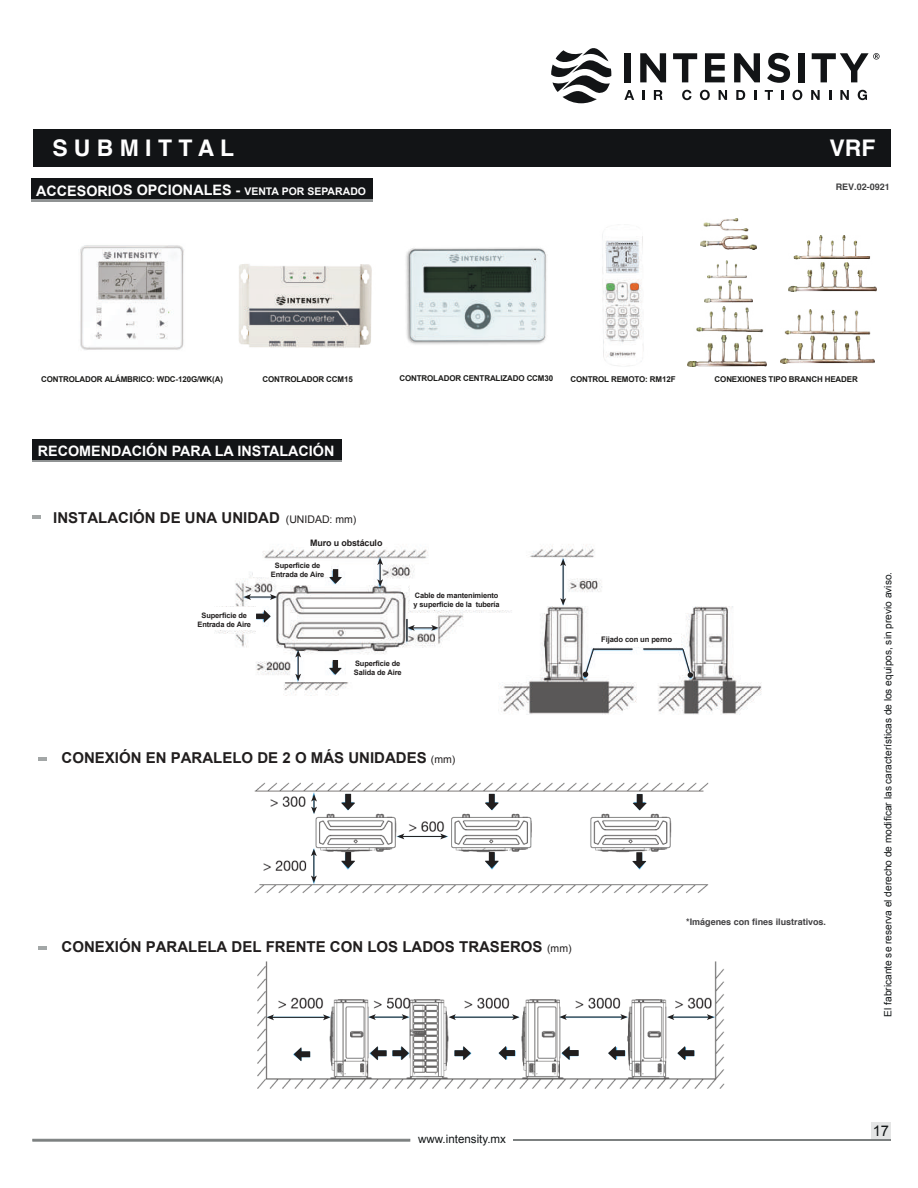
<style>
.page{position:relative;width:918px;height:1188px;background:#fff}
.page>*{position:absolute;margin:0;border:0;box-sizing:border-box;transform-origin:0 0}
.t1{font:700 22.95px "Helvetica";color:#fff}
.t2{font:700 15px "Arial";color:#211e1e}
.t3{font:14.7px "Arial";color:#121617}
.t4{font:700 14.4px "Arial";color:#fff}
.t5{font:11.55px "Arial";color:#121617}
.t6{font:10.2px "Arial";color:#121617}
.t7{font:700 9px "Helvetica";color:#414042}
.t8{font:700 9px "Arial";letter-spacing:-.015em;color:#211e1e}
.t9{font:700 9px "Helvetica";color:#3e3e3f}
.t10{font:700 7.95px "Arial";letter-spacing:-.015em;color:#1b1b19}
.t11{font:700 7.65px "Arial";letter-spacing:-.015em;color:#211e1e}
.t12{font:700 7.5px/9px "Arial";letter-spacing:-.015em;color:#211e1e;text-align:center}
.s1{font-size:10.5px}
.s2{font-weight:400;font-size:10.5px}
</style>
<div class="page">
<div style="left:32px;top:1139px;width:378px;height:3px;background:#7c8080;border:1px solid #7c8080"></div>
<hr style="left:514px;top:1139px;width:377px;height:2px;background:#7c8080">
<div style="left:33px;top:129px;width:858px;height:37px;background:#121416"></div>
<div style="left:871px;top:1123px;width:20px;height:16px;background:#e4e5e5"></div>
<svg style="left:551px;top:48px;width:60px;height:55px"></svg>
<div style="left:624px;top:53px;width:7px;height:29px;background:#121416"></div>
<svg style="left:640px;top:53px;width:26px;height:29px"></svg>
<svg style="left:673px;top:53px;width:24px;height:29px"></svg>
<svg style="left:705px;top:53px;width:20px;height:29px"></svg>
<svg style="left:734px;top:53px;width:26px;height:29px"></svg>
<svg style="left:767px;top:53px;width:23px;height:30px"></svg>
<div style="left:798px;top:53px;width:6px;height:29px;background:#121416"></div>
<svg style="left:812px;top:53px;width:68px;height:29px"></svg>
<svg style="left:624px;top:90px;width:10px;height:10px"></svg>
<svg style="left:642px;top:90px;width:3px;height:10px"></svg>
<svg style="left:654px;top:90px;width:9px;height:10px"></svg>
<svg style="left:682px;top:90px;width:9px;height:10px"></svg>
<svg style="left:700px;top:90px;width:10px;height:10px"></svg>
<svg style="left:719px;top:90px;width:8px;height:10px"></svg>
<svg style="left:736px;top:90px;width:9px;height:10px"></svg>
<svg style="left:754px;top:90px;width:2px;height:10px"></svg>
<svg style="left:765px;top:90px;width:8px;height:10px"></svg>
<svg style="left:781px;top:90px;width:3px;height:10px"></svg>
<svg style="left:792px;top:90px;width:10px;height:10px"></svg>
<svg style="left:811px;top:90px;width:9px;height:10px"></svg>
<svg style="left:829px;top:90px;width:2px;height:10px"></svg>
<svg style="left:840px;top:90px;width:9px;height:10px"></svg>
<svg style="left:858px;top:90px;width:9px;height:10px"></svg>
<hr style="left:32px;top:460px;width:310px;height:2px;background:#909394">
<div style="left:32px;top:439px;width:310px;height:21px;background:#121416"></div>
<img style="left:215px;top:544px;width:547px;height:171px">
<svg style="left:377px;top:558px;width:6px;height:28px"></svg>
<hr style="left:406px;top:619px;width:2px;height:23px;background:#211e1e">
<hr style="left:593px;top:648px;width:40px;height:2px;background:#211e1e">
<svg style="left:408px;top:625px;width:31px;height:6px"></svg>
<svg style="left:244px;top:594px;width:33px;height:6px"></svg>
<svg style="left:295px;top:650px;width:6px;height:31px"></svg>
<hr style="left:563px;top:564px;width:1px;height:36px;background:#211e1e">
<svg style="left:560px;top:598px;width:6px;height:7px"></svg>
<svg style="left:560px;top:559px;width:6px;height:7px"></svg>
<hr style="left:643px;top:648px;width:40px;height:2px;background:#211e1e">
<svg style="left:582px;top:648px;width:13px;height:29px"></svg>
<svg style="left:682px;top:648px;width:11px;height:30px"></svg>
<svg style="left:329px;top:569px;width:13px;height:15px"></svg>
<svg style="left:329px;top:660px;width:13px;height:15px"></svg>
<svg style="left:256px;top:610px;width:15px;height:12px"></svg>
<div style="left:294px;top:530px;width:100px;height:17px;background:#fff"></div>
<div style="left:253px;top:561px;width:77px;height:15px;background:#fff"></div>
<div style="left:410px;top:585px;width:102px;height:25px;background:#fff"></div>
<div style="left:346px;top:657px;width:87px;height:23px;background:#fff"></div>
<div style="left:210px;top:608px;width:45px;height:22px;background:#fff"></div>
<div style="left:595px;top:634px;width:86px;height:13px;background:#fff"></div>
<img style="left:254px;top:782px;width:455px;height:111px">
<svg style="left:311px;top:849px;width:6px;height:34px"></svg>
<hr style="left:402px;top:836px;width:40px;height:1px;background:#211e1e">
<svg style="left:397px;top:834px;width:7px;height:5px"></svg>
<svg style="left:440px;top:834px;width:7px;height:5px"></svg>
<svg style="left:311px;top:794px;width:6px;height:20px"></svg>
<svg style="left:341px;top:794px;width:14px;height:16px"></svg>
<svg style="left:485px;top:794px;width:14px;height:16px"></svg>
<svg style="left:633px;top:794px;width:14px;height:16px"></svg>
<svg style="left:341px;top:852px;width:14px;height:16px"></svg>
<svg style="left:485px;top:852px;width:14px;height:16px"></svg>
<svg style="left:632px;top:852px;width:14px;height:16px"></svg>
<img style="left:257px;top:961px;width:468px;height:128px">
<hr style="left:272px;top:1017px;width:53px;height:1px;background:#211e1e">
<svg style="left:267px;top:1014px;width:7px;height:6px"></svg>
<svg style="left:323px;top:1014px;width:7px;height:6px"></svg>
<svg style="left:294px;top:1047px;width:16px;height:14px"></svg>
<svg style="left:393px;top:1046px;width:16px;height:14px"></svg>
<hr style="left:454px;top:1017px;width:60px;height:1px;background:#211e1e">
<svg style="left:449px;top:1014px;width:7px;height:6px"></svg>
<svg style="left:512px;top:1014px;width:7px;height:6px"></svg>
<svg style="left:370px;top:1046px;width:17px;height:14px"></svg>
<hr style="left:374px;top:1017px;width:30px;height:1px;background:#211e1e">
<svg style="left:369px;top:1014px;width:7px;height:6px"></svg>
<svg style="left:402px;top:1014px;width:7px;height:6px"></svg>
<svg style="left:454px;top:1046px;width:17px;height:14px"></svg>
<svg style="left:499px;top:1046px;width:16px;height:14px"></svg>
<svg style="left:562px;top:1046px;width:17px;height:14px"></svg>
<svg style="left:608px;top:1046px;width:17px;height:14px"></svg>
<svg style="left:677px;top:1046px;width:17px;height:14px"></svg>
<hr style="left:565px;top:1017px;width:58px;height:1px;background:#211e1e">
<svg style="left:560px;top:1014px;width:7px;height:6px"></svg>
<svg style="left:620px;top:1014px;width:8px;height:6px"></svg>
<hr style="left:672px;top:1017px;width:37px;height:1px;background:#211e1e">
<svg style="left:667px;top:1014px;width:7px;height:6px"></svg>
<svg style="left:707px;top:1014px;width:7px;height:6px"></svg>
<svg style="left:38px;top:757px;width:9px;height:3px"></svg>
<svg style="left:38px;top:946px;width:9px;height:3px"></svg>
<hr style="left:31px;top:199px;width:341px;height:2px;background:#909394">
<div style="left:31px;top:179px;width:341px;height:20px;background:#121416"></div>
<img style="left:80px;top:245px;width:104px;height:105px">
<img style="left:602px;top:234px;width:42px;height:132px">
<img style="left:238px;top:264px;width:134px;height:84px">
<img style="left:406px;top:248px;width:141px;height:97px">
<img style="left:781px;top:310px;width:94px;height:53px">
<img style="left:700px;top:219px;width:57px;height:31px">
<img style="left:687px;top:307px;width:80px;height:59px">
<img style="left:704px;top:260px;width:49px;height:42px">
<img style="left:788px;top:235px;width:88px;height:57px">
<svg style="left:32px;top:516px;width:9px;height:3px"></svg>
<h1 class="t1" style="left:52px;top:130px;width:183px">S U B M I T T A L</h1>
<h1 class="t1" style="left:830px;top:130px;width:47px">VRF</h1>
<p class="t9" style="left:836px;top:180px;width:55px">REV.02-0921</p>
<h3 class="t4" style="left:36px;top:181px;width:331px">ACCESORIOS OPCIONALES - <span class="s1">VENTA POR SEPARADO</span></h3>
<p class="t10" style="left:41px;top:374px;width:184px">CONTROLADOR ALÁMBRICO: WDC-120G/WK(A)</p>
<p class="t10" style="left:263px;top:374px;width:92px">CONTROLADOR CCM15</p>
<p class="t10" style="left:400px;top:373px;width:155px">CONTROLADOR CENTRALIZADO CCM30</p>
<p class="t10" style="left:570px;top:374px;width:107px">CONTROL REMOTO: RM12F</p>
<p class="t10" style="left:715px;top:374px;width:145px">CONEXIONES TIPO BRANCH HEADER</p>
<h3 class="t4" style="left:38px;top:441px;width:298px">RECOMENDACIÓN PARA LA INSTALACIÓN</h3>
<h2 class="t2" style="left:53px;top:508px;width:305px">INSTALACIÓN DE UNA UNIDAD <span class="s2">(UNIDAD: mm)</span></h2>
<p class="t8" style="left:310px;top:537px;width:74px">Muro u obstáculo</p>
<p class="t12" style="left:198px;top:611px;width:55px">Superficie de<br>Entrada de Aire</p>
<p class="t12" style="left:271px;top:561px;width:55px">Superficie de<br>Entrada de Aire</p>
<p class="t12" style="left:414px;top:591px;width:88px;text-align:left">Cable de mantenimiento y superficie de la tubería</p>
<p class="t12" style="left:354px;top:659px;width:49px;text-align:left">Superficie de<br>Salida de Aire</p>
<h2 class="t2" style="left:62px;top:748px;width:395px">CONEXIÓN EN PARALELO DE 2 O MÁS UNIDADES <span class="s2">(mm)</span></h2>
<p class="t11" style="left:601px;top:635px;width:72px">Fijado con un perno</p>
<h2 class="t2" style="left:62px;top:937px;width:511px">CONEXIÓN PARALELA DEL FRENTE CON LOS LADOS TRASEROS <span class="s2">(mm)</span></h2>
<p class="t7" style="left:686px;top:915px;width:141px">*Imágenes con fines ilustrativos.</p>
<h3 class="t5" style="left:418px;top:1131px;width:89px">www.intensity.mx</h3>
<p class="t6" style="left:881px;top:1017px;width:446px;rotate:-90deg">El fabricante se reserva el derecho de modificar las características de los equipos, sin previo aviso.</p>
<h3 class="t3" style="left:873px;top:1122px;width:18px">17</h3>
</div>
